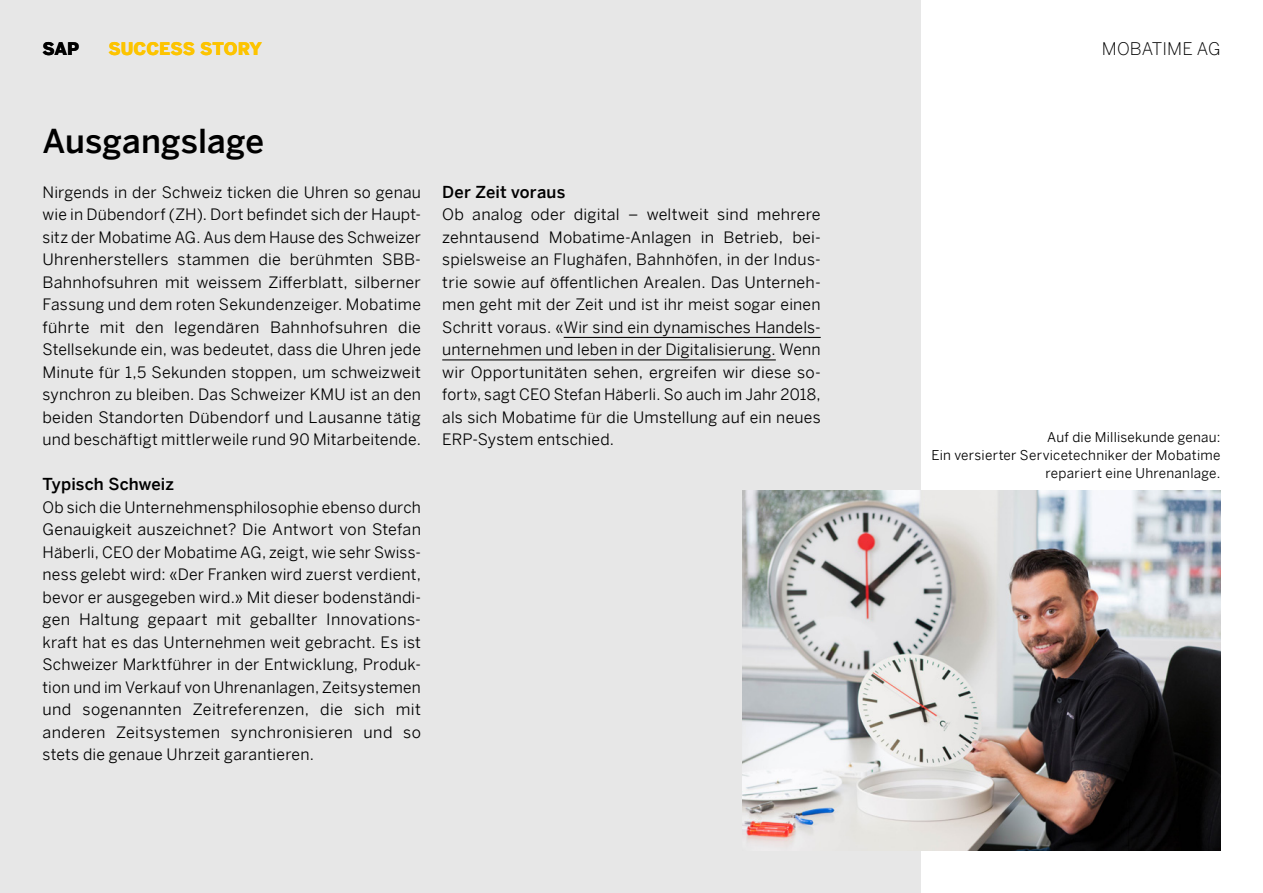
<style>
.page{position:relative;width:1263px;height:893px;background:#fff}
.page>*{position:absolute;margin:0;border:0;box-sizing:border-box;transform-origin:0 0}
.t1{font:500 33px "Benton Sans";letter-spacing:.005em;color:#000}
.t2{font:900 17.4px "Benton Sans";color:#fdc400}
.t3{font:300 17.4px "Benton Sans";color:#000}
.t4{font:900 17.4px "Benton Sans";color:#000}
.t5{font:500 16.5px "Benton Sans";letter-spacing:.01em;color:#000}
.t6{font:15.75px/22.5px "Benton Sans";letter-spacing:.01em;color:#000;text-align:justify}
.t7{font:13.5px/18px "Benton Sans";letter-spacing:.02em;color:#000;text-align:right}
</style>
<div class="page">
<div style="left:0;top:0;width:921px;height:893px;background:#e7e7e7"></div>
<img style="left:742px;top:490px;width:478px;height:360px">
<hr style="left:564px;top:337px;width:257px;height:1px;background:#000">
<hr style="left:442px;top:359px;width:334px;height:1px;background:#000">
<p class="t4" style="left:43px;top:34px;width:38px">SAP</p>
<p class="t2" style="left:108px;top:34px;width:155px">SUCCESS STORY</p>
<p class="t3" style="left:1102px;top:34px;width:120px">MOBATIME AG</p>
<h1 class="t1" style="left:43px;top:112px;width:223px">Ausgangslage</h1>
<p class="t6" style="left:43px;top:179px;width:380px">Nirgends in der Schweiz ticken die Uhren so genau wie in Dübendorf (ZH). Dort befindet sich der Haupt&shy;sitz der Mobatime AG. Aus dem Hause des Schweizer Uhrenherstellers stammen die berühmten SBB-Bahnhofsuhren mit weissem Zifferblatt, silberner Fassung und dem roten Sekundenzeiger. Mobatime führte mit den legendären Bahnhofsuhren die Stellsekunde ein, was bedeutet, dass die Uhren jede Minute für 1,5 Sekunden stoppen, um schweizweit synchron zu bleiben. Das Schweizer KMU ist an den beiden Standorten Dübendorf und Lausanne tätig und beschäftigt mittlerweile rund 90 Mitarbeitende.</p>
<p class="t5" style="left:43px;top:470px;width:133px">Typisch Schweiz</p>
<p class="t6" style="left:43px;top:494px;width:380px">Ob sich die Unternehmensphilosophie ebenso durch Genauigkeit auszeichnet? Die Antwort von Stefan Häberli, CEO der Mobatime AG, zeigt, wie sehr Swiss&shy;ness gelebt wird: «Der Franken wird zuerst verdient, bevor er ausgegeben wird.» Mit dieser bodenständi&shy;gen Haltung gepaart mit geballter Innovations&shy;kraft hat es das Unternehmen weit gebracht. Es ist Schweizer Marktführer in der Entwicklung, Produk&shy;tion und im Verkauf von Uhrenanlagen, Zeitsystemen und sogenannten Zeitreferenzen, die sich mit anderen Zeitsystemen synchronisieren und so stets die genaue Uhrzeit garantieren.</p>
<p class="t5" style="left:442px;top:178px;width:125px">Der Zeit voraus</p>
<p class="t6" style="left:442px;top:201px;width:380px">Ob analog oder digital – weltweit sind mehrere zehntausend Mobatime-Anlagen in Betrieb, bei&shy;spielsweise an Flughäfen, Bahnhöfen, in der Indus&shy;trie sowie auf öffentlichen Arealen. Das Unterneh&shy;men geht mit der Zeit und ist ihr meist sogar einen Schritt voraus. «Wir sind ein dynamisches Handels&shy;unternehmen und leben in der Digitalisierung. Wenn wir Opportunitäten sehen, ergreifen wir diese so&shy;fort», sagt CEO Stefan Häberli. So auch im Jahr 2018, als sich Mobatime für die Umstellung auf ein neues ERP-System entschied.</p>
<p class="t7" style="left:931px;top:426px;width:291px">Auf die Millisekunde genau:<br>Ein versierter Servicetechniker der Mobatime repariert eine Uhrenanlage.</p>
</div>
